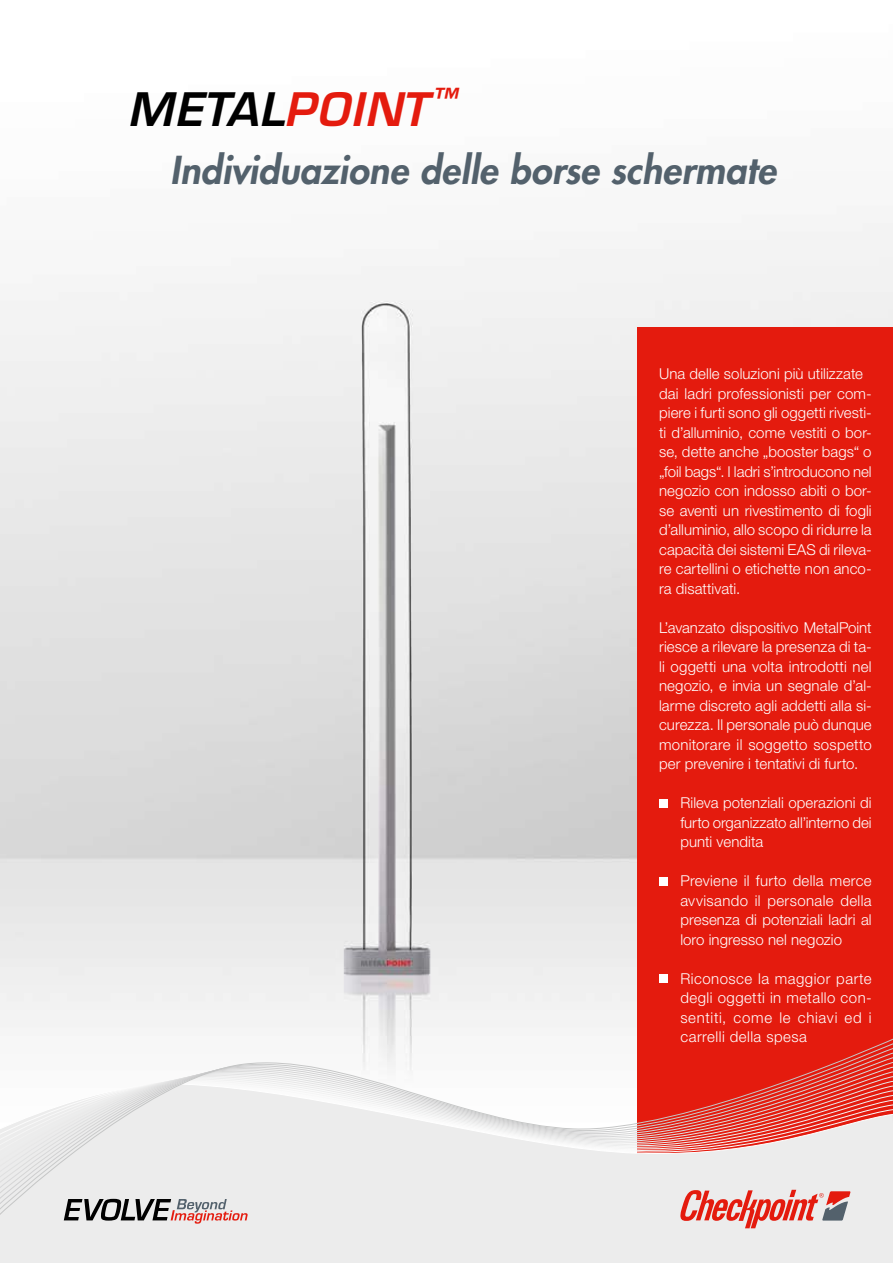
<style>
.page{position:relative;width:893px;height:1263px;background:#fff}
.page>*{position:absolute;margin:0;border:0;box-sizing:border-box;transform-origin:0 0}
.t1{font:italic 600 45px "Eurostile";letter-spacing:.015em;color:#000}
.t2{font:italic 800 37.5px "Futura";letter-spacing:.005em;color:#53616c}
.t3{font:300 15px/19.5px "Helvetica Neue";letter-spacing:.005em;color:#fff;text-align:justify}
.s1{color:#e41b0e}
</style>
<div class="page">
<img style="left:0;top:223px;width:893px;height:810px">
<div style="left:638px;top:327px;width:255px;height:936px;background:#e41b0e"></div>
<div style="left:659px;top:799px;width:9px;height:9px;background:#fff"></div>
<div style="left:659px;top:877px;width:9px;height:9px;background:#fff"></div>
<div style="left:659px;top:975px;width:9px;height:8px;background:#fff"></div>
<div style="left:0;top:1228px;width:893px;height:35px;background:#ececec"></div>
<svg style="left:0;top:1033px;width:893px;height:195px"></svg>
<svg style="left:680px;top:1190px;width:170px;height:38px"></svg>
<svg style="left:64px;top:1199px;width:184px;height:25px;background:#ada0a0"></svg>
<h1 class="t1" style="left:128px;top:81px;width:331px">METAL<span class="s1">POINT</span><sup>™</sup></h1>
<h2 class="t2" style="left:170px;top:145px;width:607px">Individuazione delle borse schermate</h2>
<p class="t3" style="left:659px;top:364px;width:214px;text-align:left">Una delle soluzioni più utilizzate dai ladri professionisti per com&shy;piere i furti sono gli oggetti rivesti&shy;ti d’alluminio, come vestiti o bor&shy;se, dette anche „booster bags“ o „foil bags“. I ladri s’introducono nel negozio con indosso abiti o bor&shy;se aventi un rivestimento di fogli d’alluminio, allo scopo di ridurre la capacità dei sistemi EAS di rileva&shy;re cartellini o etichette non anco&shy;ra disattivati.</p>
<p class="t3" style="left:659px;top:617px;width:214px">L’avanzato dispositivo MetalPoint riesce a rilevare la presenza di ta&shy;li oggetti una volta introdotti nel negozio, e invia un segnale d’al&shy;larme discreto agli addetti alla si&shy;curezza. Il personale può dunque monitorare il soggetto sospetto per prevenire i tentativi di furto.</p>
<p class="t3" style="left:680px;top:793px;width:193px">Rileva potenziali operazioni di furto organizzato all’interno dei punti vendita</p>
<p class="t3" style="left:680px;top:871px;width:193px">Previene il furto della merce avvisando il personale della presenza di potenziali ladri al loro ingresso nel negozio</p>
<p class="t3" style="left:680px;top:968px;width:193px">Riconosce la maggior parte degli oggetti in metallo con&shy;sentiti, come le chiavi ed i carrelli della spesa</p>
</div>
